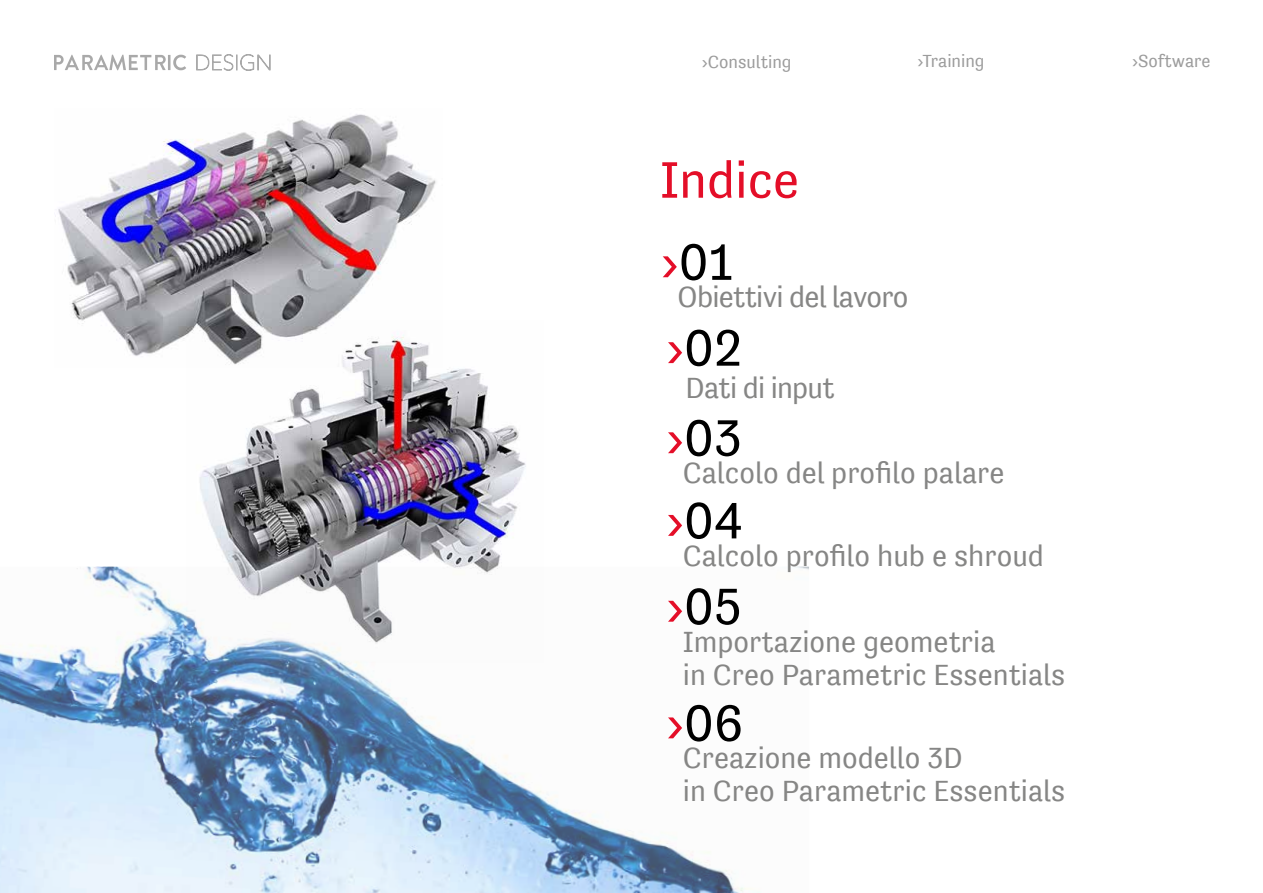
<style>
.page{position:relative;width:1263px;height:893px;background:#fff}
.page>*{position:absolute;margin:0;border:0;box-sizing:border-box;transform-origin:0 0}
.t1{font:52.5px/84.3px "Tenso W00";color:#000;text-align:justify}
.t2{font:52.5px "Tenso W00";color:#e40e28}
.t3{font:30px/33px "Tenso W00";color:#868685}
.t4{font:30px "Tenso W00";letter-spacing:-.025em;color:#868685}
.t5{font:18px "Tenso W00";color:#9c9c9c}
.s1{color:#e40e28}
</style>
<div class="page">
<svg style="left:54px;top:55px;width:132px;height:15px"></svg>
<svg style="left:196px;top:54px;width:74px;height:17px"></svg>
<img style="left:0;top:567px;width:809px;height:326px">
<img style="left:55px;top:114px;width:381px;height:242px">
<img style="left:186px;top:321px;width:357px;height:342px">
<p class="t5" style="left:701px;top:52px;width:92px">›Consulting</p>
<p class="t5" style="left:917px;top:51px;width:69px">›Training</p>
<p class="t5" style="left:1132px;top:51px;width:80px">›Software</p>
<h1 class="t2" style="left:660px;top:150px;width:141px">Indice</h1>
<h1 class="t1" style="left:660px;top:220px;width:74px"><span class="s1">›</span>01</h1>
<p class="t4" style="left:678px;top:280px;width:232px">Obiettivi del lavoro</p>
<h1 class="t1" style="left:665px;top:305px;width:78px"><span class="s1">›</span>02</h1>
<p class="t4" style="left:686px;top:371px;width:151px">Dati di input</p>
<h1 class="t1" style="left:665px;top:395px;width:79px"><span class="s1">›</span>03 <span class="s1">›</span>04 <span class="s1">›</span>05</h1>
<p class="t3" style="left:683px;top:456px;width:323px">Calcolo del profilo palare</p>
<p class="t3" style="left:683px;top:539px;width:363px">Calcolo profilo hub e shroud</p>
<p class="t3" style="left:683px;top:625px;width:384px">Importazione geometria<br>in Creo Parametric Essentials</p>
<h1 class="t1" style="left:665px;top:681px;width:80px"><span class="s1">›</span>06</h1>
<p class="t3" style="left:683px;top:741px;width:384px">Creazione modello 3D<br>in Creo Parametric Essentials</p>
</div>
